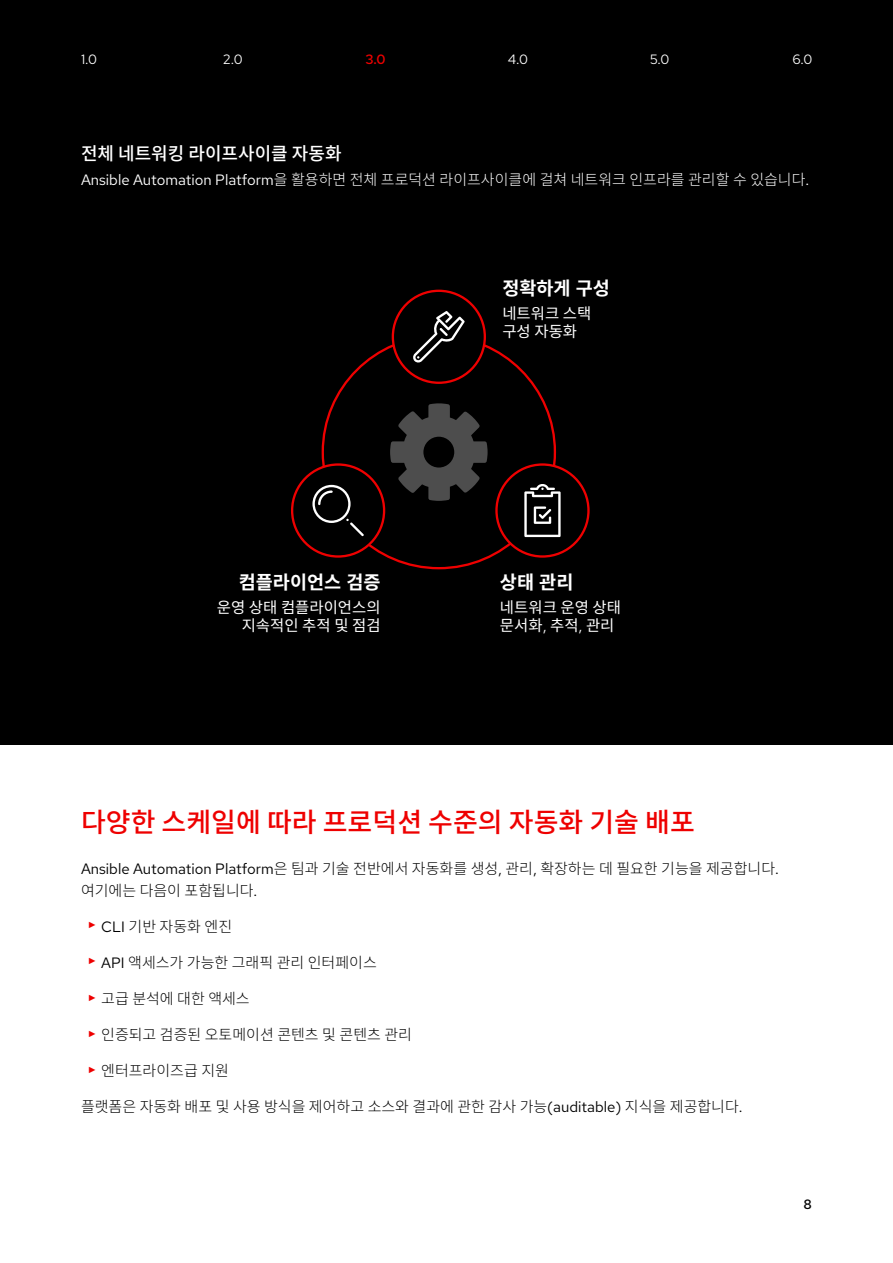
<style>
.page{position:relative;width:893px;height:1263px;background:#fff}
.page>*{position:absolute;margin:0;border:0;box-sizing:border-box;transform-origin:0 0}
.t1{font:500 27px "Noto Sans KR";color:#e00}
.t2{font:700 18.6px "Noto Sans KR";color:#fff}
.t3{font:500 18px "Noto Sans KR";color:#fff}
.t4{font:15.45px/18.6px "Noto Sans KR";color:#fff}
.t5{font:300 15px/22.5px "Noto Sans KR";color:#000}
.t6{font:300 15px "Noto Sans KR";color:#fff}
.t7{font:13.5px "Red Hat Text";color:#fff}
.t8{font:500 13.5px "Red Hat Text";color:#e00}
.t9{font:500 13.5px "Red Hat Text";color:#000}
.s1{font-family:"Red Hat Text";font-weight:400}
.s2{font-family:"Red Hat Text"}
</style>
<div class="page">
<div style="left:0;top:0;width:893px;height:745px;background:#000"></div>
<div style="left:392px;top:290px;width:94px;height:94px;border:2px solid #e00;border-radius:50%"></div>
<div style="left:495px;top:463px;width:95px;height:95px;border:2px solid #e00;border-radius:50%"></div>
<div style="left:291px;top:463px;width:94px;height:95px;border:2px solid #e00;border-radius:50%"></div>
<svg style="left:413px;top:311px;width:52px;height:52px"></svg>
<svg style="left:312px;top:485px;width:52px;height:52px"></svg>
<svg style="left:524px;top:484px;width:37px;height:53px"></svg>
<svg style="left:390px;top:403px;width:98px;height:98px"></svg>
<p class="t7" style="left:81px;top:50px;width:18px">1.0</p>
<p class="t7" style="left:223px;top:50px;width:21px">2.0</p>
<p class="t8" style="left:366px;top:50px;width:22px">3.0</p>
<p class="t7" style="left:508px;top:50px;width:22px">4.0</p>
<p class="t7" style="left:650px;top:50px;width:21px">5.0</p>
<p class="t7" style="left:792px;top:50px;width:22px">6.0</p>
<p class="t3" style="left:81px;top:143px;width:262px">전체 네트워킹 라이프사이클 자동화</p>
<p class="t6" style="left:81px;top:171px;width:730px"><span class="s1">Ansible Automation Platform</span>을 활용하면 전체 프로덕션 라이프사이클에 걸쳐 네트워크 인프라를 관리할 수 있습니다<span class="s1">.</span></p>
<p class="t2" style="left:239px;top:572px;width:143px">컴플라이언스 검증</p>
<p class="t4" style="left:217px;top:598px;width:165px;text-align:right">운영 상태 컴플라이언스의 지속적인 추적 및 점검</p>
<p class="t2" style="left:502px;top:278px;width:109px">정확하게 구성</p>
<p class="t4" style="left:502px;top:304px;width:91px">네트워크 스택 구성 자동화</p>
<p class="t2" style="left:500px;top:572px;width:75px">상태 관리</p>
<p class="t4" style="left:500px;top:598px;width:123px">네트워크 운영 상태 문서화<span class="s2">,</span> 추적<span class="s2">,</span> 관리</p>
<h1 class="t1" style="left:81px;top:807px;width:615px">다양한 스케일에 따라 프로덕션 수준의 자동화 기술 배포</h1>
<p class="t5" style="left:81px;top:857px;width:699px"><span class="s1">Ansible Automation Platform</span>은 팀과 기술 전반에서 자동화를 생성<span class="s1">,</span> 관리<span class="s1">,</span> 확장하는 데 필요한 기능을 제공합니다<span class="s1">. </span>여기에는 다음이 포함됩니다<span class="s1">.</span></p>
<p class="t5" style="left:88px;top:916px;width:146px"><sup>►</sup> <span class="s1">CLI</span> 기반 자동화 엔진</p>
<p class="t5" style="left:88px;top:952px;width:291px"><sup>►</sup> <span class="s1">API</span> 액세스가 가능한 그래픽 관리 인터페이스</p>
<p class="t5" style="left:88px;top:988px;width:163px"><sup>►</sup> 고급 분석에 대한 액세스</p>
<p class="t5" style="left:88px;top:1024px;width:326px"><sup>►</sup> 인증되고 검증된 오토메이션 콘텐츠 및 콘텐츠 관리</p>
<p class="t5" style="left:88px;top:1060px;width:143px"><sup>►</sup> 엔터프라이즈급 지원</p>
<p class="t5" style="left:81px;top:1096px;width:663px">플랫폼은 자동화 배포 및 사용 방식을 제어하고 소스와 결과에 관한 감사 가능<span class="s1">(auditable)</span> 지식을 제공합니다<span class="s1">.</span></p>
<p class="t9" style="left:803px;top:1196px;width:10px">8</p>
</div>
